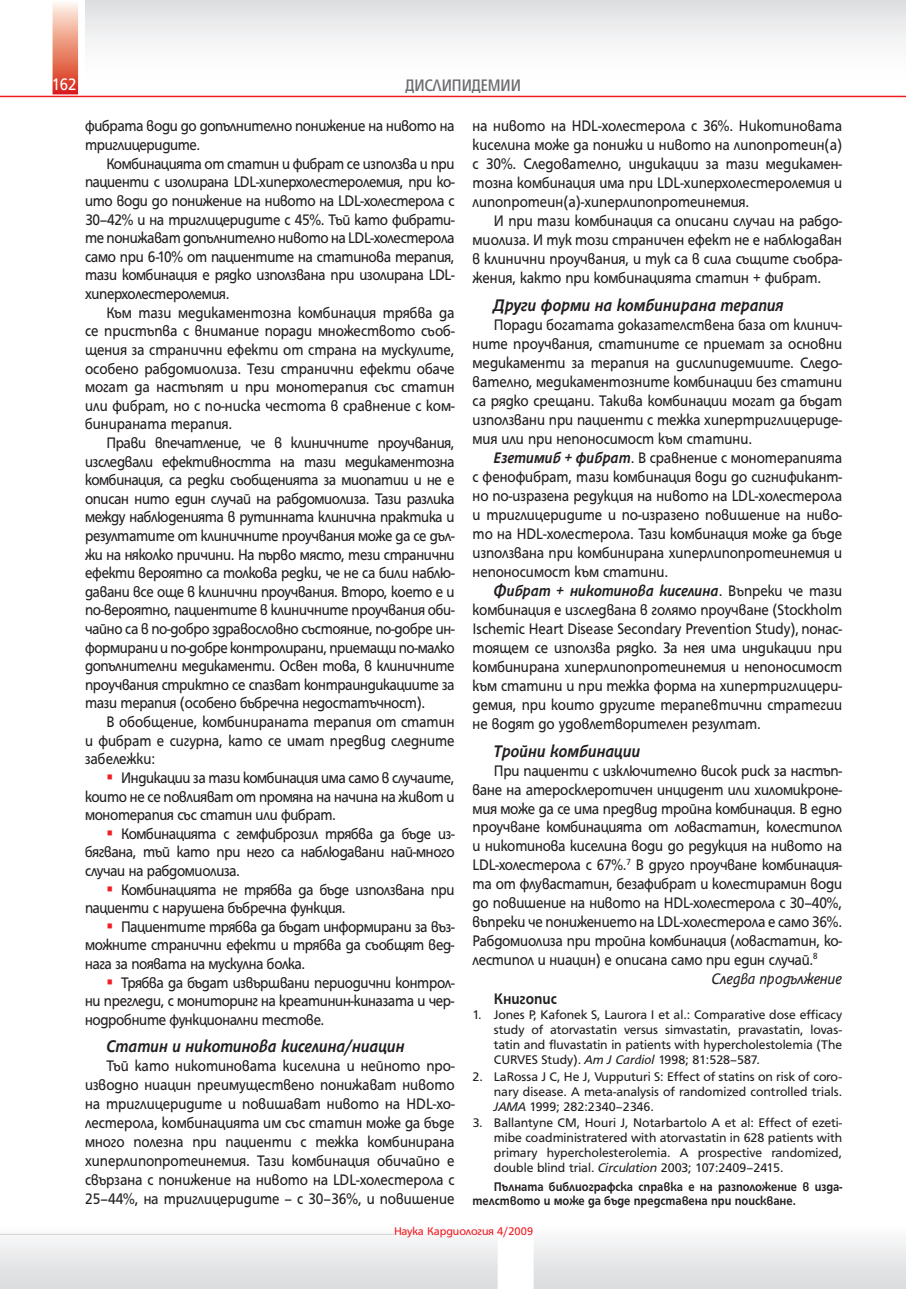
<style>
.page{position:relative;width:906px;height:1289px;background:#fff}
.page>*{position:absolute;margin:0;border:0;box-sizing:border-box;transform-origin:0 0}
.t1{font:italic 700 18.15px "HS Grotesk Bg";color:#231f20;scale:.89 1}
.t2{font:condensed 18px "HS Grotesk Bg";color:#6c6d70}
.t3{font:18px "HS Grotesk Bg";color:#fff;scale:.9 1}
.t4{font:16.5px/18.6px "HS Grotesk Bg";letter-spacing:-.01em;color:#231f20;text-align:justify;scale:.9 1}
.t5{font:italic 16.5px "HS Grotesk Bg";color:#231f20;scale:.9 1}
.t6{font:700 16.5px "HS Grotesk Bg";color:#231f20;scale:.9 1}
.t7{font:13.5px/15px "HS Grotesk Bg";color:#231f20;text-align:justify}
.t8{font:700 13.5px/13.5px "HS Grotesk Bg";color:#231f20;scale:.9 1}
.t9{font:12px "HS Grotesk Bg";color:#ee1d23}
.s1{font-weight:700;font-style:italic}
.s2{font-style:italic}
</style>
<div class="page">
<svg style="left:53px;top:3px;width:25px;height:91px;background:#ea8c78"></svg>
<div style="left:0;top:1225px;width:906px;height:63px;background:linear-gradient(to bottom,#fdfdfd,#d9dadc)"></div>
<hr style="left:0;top:96px;width:906px;height:1px;background:#ee1d23">
<div style="left:85px;top:0;width:821px;height:94px;background:linear-gradient(to bottom,#e2e2e4,#fff)"></div>
<hr style="left:0;top:1233px;width:394px;height:1px;background:#d1d2d4">
<div style="left:497px;top:1225px;width:36px;height:63px;background:#fff"></div>
<p class="t3" style="left:52px;top:78px;width:29px">162</p>
<p class="t2" style="left:405px;top:78px;width:117px">ДИСЛИПИДЕМИИ</p>
<p class="t4" style="left:85px;top:118px;width:412px">фибрата води до допълнително понижение на нивото на триглицеридите.</p>
<p class="t4" style="left:85px;top:155px;width:412px;text-indent:21px">Комбинацията от статин и фибрат се използва и при пациенти с изолирана LDL-хиперхолестеролемия, при ко&shy;ито води до понижение на нивото на LDL-холестерола с 30–42% и на триглицеридите с 45%. Тъй като фибрати&shy;те понижават допълнително нивото на LDL-холестерола само при 6-10% от пациентите на статинова терапия, тази комбинация е рядко използвана при изолирана LDL&shy;хиперхолестеролемия.</p>
<p class="t4" style="left:85px;top:304px;width:412px;text-indent:21px">Към тази медикаментозна комбинация трябва да се пристъпва с внимание поради множеството съоб&shy;щения за странични ефекти от страна на мускулите, особено рабдомиолиза. Тези странични ефекти обаче могат да настъпят и при монотерапия със статин или фибрат, но с по-ниска честота в сравнение с ком&shy;бинираната терапия.</p>
<p class="t4" style="left:85px;top:434px;width:412px;text-indent:21px">Прави впечатление, че в клиничните проучвания, изследвали ефективността на тази медикаментозна комбинация, са редки съобщенията за миопатии и не е описан нито един случай на рабдомиолиза. Тази разлика между наблюденията в рутинната клинична практика и резултатите от клиничните проучвания може да се дъл&shy;жи на няколко причини. На първо място, тези странични ефекти вероятно са толкова редки, че не са били наблю&shy;давани все още в клинични проучвания. Второ, което е и по-вероятно, пациентите в клиничните проучвания оби&shy;чайно са в по-добро здравословно състояние, по-добре ин&shy;формирани и по-добре контролирани, приемащи по-малко допълнителни медикаменти. Освен това, в клиничните проучвания стриктно се спазват контраиндикациите за тази терапия (особено бъбречна недостатъчност).</p>
<p class="t4" style="left:85px;top:713px;width:412px;text-indent:21px">В обобщение, комбинираната терапия от статин и фибрат е сигурна, като се имат предвид следните забележки:</p>
<p class="t4" style="left:85px;top:769px;width:412px;text-indent:36px">Индикации за тази комбинация има само в случаите, които не се повлияват от промяна на начина на живот и монотерапия със статин или фибрат.</p>
<p class="t4" style="left:85px;top:825px;width:412px;text-indent:36px">Комбинацията с гемфиброзил трябва да бъде из&shy;бягвана, тъй като при него са наблюдавани най-много случаи на рабдомиолиза.</p>
<p class="t4" style="left:85px;top:881px;width:412px;text-indent:36px">Комбинацията не трябва да бъде използвана при пациенти с нарушена бъбречна функция.</p>
<p class="t4" style="left:85px;top:918px;width:412px;text-indent:36px">Пациентите трябва да бъдат информирани за въз&shy;можните странични ефекти и трябва да съобщят вед&shy;нага за появата на мускулна болка.</p>
<p class="t4" style="left:85px;top:974px;width:412px;text-indent:36px">Трябва да бъдат извършвани периодични контрол&shy;ни прегледи, с мониторинг на креатинин-киназата и чер&shy;нодробните функционални тестове.</p>
<p class="t1" style="left:106px;top:1039px;width:337px">Статин и никотинова киселина/ниацин</p>
<p class="t4" style="left:85px;top:1057px;width:412px;text-indent:21px">Тъй като никотиновата киселина и нейното про&shy;изводно ниацин преимуществено понижават нивото на триглицеридите и повишават нивото на HDL-хо&shy;лестерола, комбинацията им със статин може да бъде много полезна при пациенти с тежка комбинирана хиперлипопротеинемия. Тази комбинация обичайно е свързана с понижение на нивото на LDL-холестерола с 25–44%, на триглицеридите – с 30–36%, и повишение</p>
<p class="t4" style="left:472px;top:118px;width:412px;line-height:19px">на нивото на HDL-холестерола с 36%. Никотиновата киселина може да понижи и нивото на липопротеин(а) с 30%. Следователно, индикации за тази медикамен&shy;тозна комбинация има при LDL-хиперхолестеролемия и липопротеин(а)-хиперлипопротеинемия.</p>
<p class="t4" style="left:472px;top:213px;width:412px;line-height:19px;text-indent:21px">И при тази комбинация са описани случаи на рабдо&shy;миолиза. И тук този страничен ефект не е наблюдаван в клинични проучвания, и тук са в сила същите съобра&shy;жения, както при комбинацията статин + фибрат.</p>
<p class="t1" style="left:494px;top:298px;width:327px">Други форми на комбинирана терапия</p>
<p class="t4" style="left:472px;top:316px;width:412px;line-height:19px;text-indent:21px">Поради богатата доказателствена база от клинич&shy;ните проучвания, статините се приемат за основни медикаменти за терапия на дислипидемиите. Следо&shy;вателно, медикаментозните комбинации без статини са рядко срещани. Такива комбинации могат да бъдат използвани при пациенти с тежка хипертриглицериде&shy;мия или при непоносимост към статини.</p>
<p class="t4" style="left:472px;top:449px;width:412px;line-height:19px;text-indent:21px"><span class="s1">Езетимиб + фибрат</span>. В сравнение с монотерапията с фенофибрат, тази комбинация води до сигнификант&shy;но по-изразена редукция на нивото на LDL-холестерола и триглицеридите и по-изразено повишение на ниво&shy;то на HDL-холестерола. Тази комбинация може да бъде използвана при комбинирана хиперлипопротеинемия и непоносимост към статини.</p>
<p class="t4" style="left:472px;top:582px;width:412px;line-height:19px;text-indent:21px"><span class="s1">Фибрат + никотинова киселина</span>. Въпреки че тази комбинация е изследвана в голямо проучване (Stockholm Ischemic Heart Disease Secondary Prevention Study), понас&shy;тоящем се използва рядко. За нея има индикации при комбинирана хиперлипопротеинемия и непоносимост към статини и при тежка форма на хипертриглицери&shy;демия, при които другите терапевтични стратегии не водят до удовлетворителен резултат.</p>
<p class="t1" style="left:494px;top:744px;width:166px">Тройни комбинации</p>
<p class="t4" style="left:494px;top:762px;width:388px">При пациенти с изключително висок риск за настъп-</p>
<p class="t4" style="left:472px;top:781px;width:412px">ване на атеросклеротичен инцидент или хиломикроне-</p>
<p class="t4" style="left:472px;top:800px;width:412px">мия може да се има предвид тройна комбинация. В едно</p>
<p class="t4" style="left:472px;top:819px;width:412px">проучване комбинацията от ловастатин, колестипол</p>
<p class="t4" style="left:472px;top:838px;width:412px">и никотинова киселина води до редукция на нивото на</p>
<p class="t4" style="left:472px;top:856px;width:412px">LDL-холестерола с 67%.<sup>7</sup> В друго проучване комбинация-</p>
<p class="t4" style="left:472px;top:875px;width:412px">та от флувастатин, безафибрат и колестирамин води</p>
<p class="t4" style="left:472px;top:894px;width:412px">до повишение на нивото на HDL-холестерола с 30–40%,</p>
<p class="t4" style="left:472px;top:913px;width:412px">въпреки че понижението на LDL-холестерола е само 36%.</p>
<p class="t4" style="left:472px;top:932px;width:412px">Рабдомиолиза при тройна комбинация (ловастатин, ко-</p>
<p class="t4" style="left:472px;top:951px;width:385px">лестипол и ниацин) е описана само при един случай.<sup>8</sup></p>
<p class="t5" style="left:711px;top:972px;width:146px">Следва продължение</p>
<p class="t6" style="left:494px;top:992px;width:71px">Книгопис</p>
<p class="t7" style="left:494px;top:1007px;width:350px;text-indent:-21px">1. Jones P, Kafonek S, Laurora I et al.: Comparative dose efficacy study of atorvastatin versus simvastatin, pravastatin, lovas&shy;tatin and fluvastatin in patients with hypercholestolemia (The CURVES Study). <span class="s2">Am J Cardiol</span> 1998; 81:528–587.</p>
<p class="t7" style="left:494px;top:1069px;width:350px;text-indent:-21px">2. LaRossa J C, He J, Vupputuri S: Effect of statins on risk of coro&shy;nary disease. A meta-analysis of randomized controlled trials.<br><span class="s2">JAMA</span> 1999; 282:2340–2346.</p>
<p class="t7" style="left:494px;top:1116px;width:350px;text-indent:-21px">3. Ballantyne CM, Houri J, Notarbartolo A et al: Effect of ezeti&shy;mibe coadministratered with atorvastatin in 628 patients with primary hypercholesterolemia. A prospective randomized, double blind trial. <span class="s2">Circulation</span> 2003; 107:2409–2415.</p>
<p class="t8" style="left:472px;top:1180px;width:412px;text-indent:21px">Пълната библиографска справка е на разположение в изда&shy;телството и може да бъде представена при поискване.</p>
<p class="t9" style="left:394px;top:1226px;width:141px">Наука Кардиология 4/2009</p>
</div>
